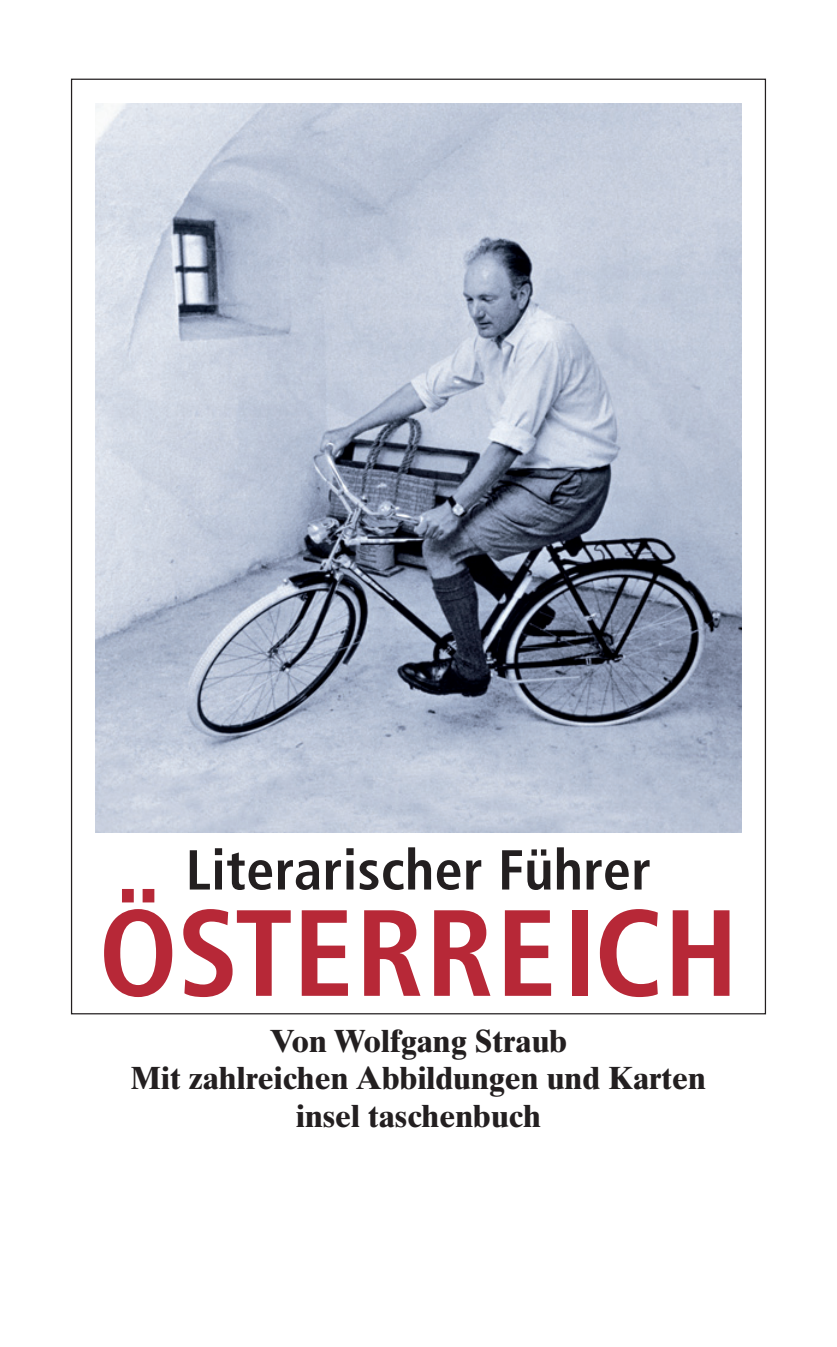
<style>
.page{position:relative;width:837px;height:1347px;background:#fff}
.page>*{position:absolute;margin:0;border:0;box-sizing:border-box;transform-origin:0 0}
.t1{font:700 condensed 122.5px "Frutiger";letter-spacing:.01em;color:#b72837}
.t2{font:700 condensed 56.25px "Frutiger";letter-spacing:.005em;color:#231f20}
.t3{font:700 32px/37.2px "Times Ten";color:#231f20;text-align:center}
</style>
<div class="page">
<img style="left:96px;top:103px;width:645px;height:729px">
<h2 class="t2" style="left:186px;top:847px;width:466px">Literarischer Führer</h2>
<h1 class="t1" style="left:98px;top:904px;width:641px">ÖSTERREICH</h1>
<p class="t3" style="left:131px;top:1025px;width:576px">Von Wolfgang Straub<br>Mit zahlreichen Abbildungen und Karten insel taschenbuch</p>
</div>
